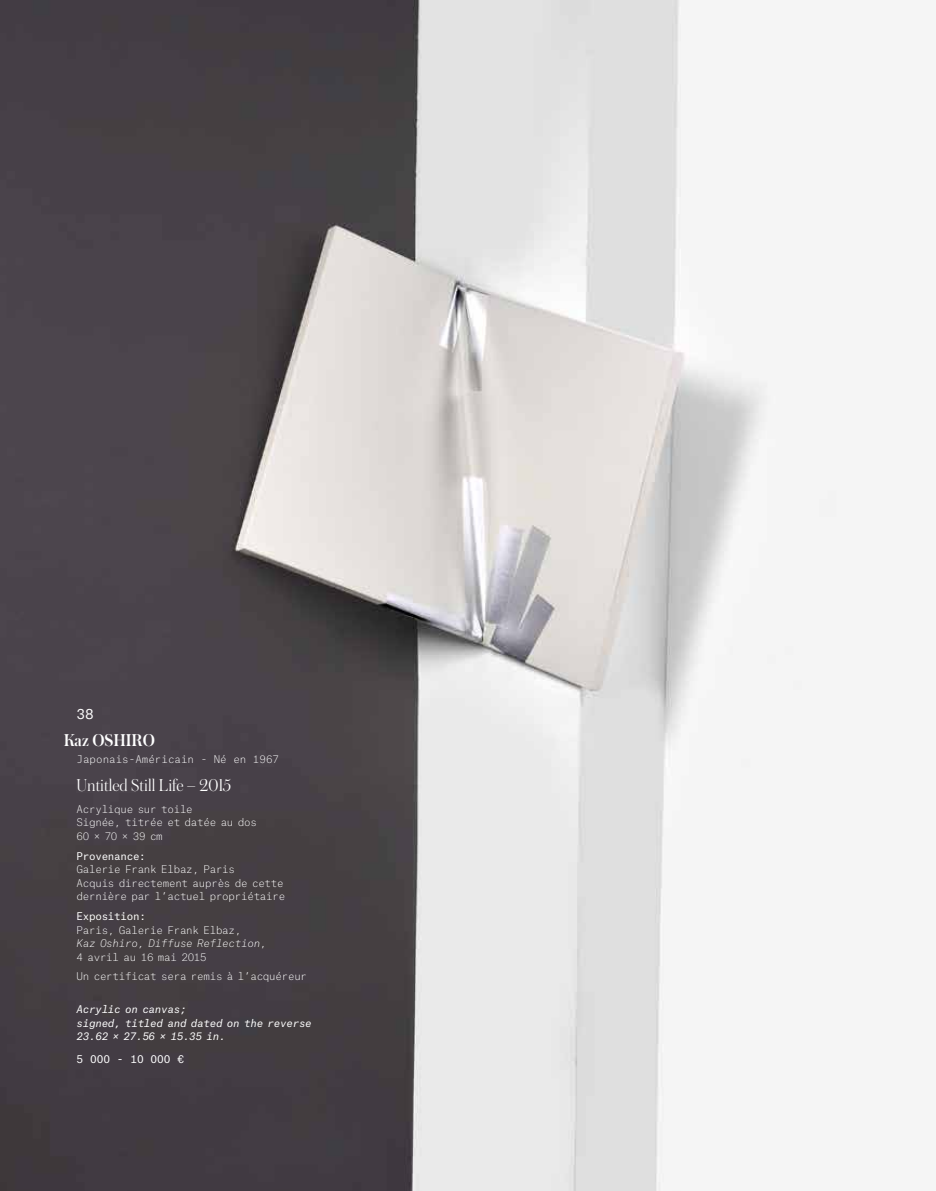
<style>
.page{position:relative;width:936px;height:1191px;background:#fff}
.page>*{position:absolute;margin:0;border:0;box-sizing:border-box;transform-origin:0 0}
.t1{font:300 18px "Austin Artcurial";color:#fff}
.t2{font:500 18px "Austin Artcurial";color:#fff}
.t3{font:13.5px "Atlas Typewriter";color:#fff}
.t4{font:10.5px "Atlas Typewriter";color:#fff}
.t5{font:100 10.2px/13.5px "Atlas Typewriter";letter-spacing:-.025em;color:#fff}
.t6{font:italic 10.2px/13.5px "Atlas Typewriter";letter-spacing:-.025em;color:#fff}
.t7{font:100 10.2px "Atlas Typewriter";color:#fff}
.t8{font:10.2px "Atlas Typewriter";letter-spacing:-.025em;color:#fff}
.s1{font-style:italic}
</style>
<div class="page">
<img style="left:0;top:0;width:837px;height:1191px">
<h2 class="t3" style="left:77px;top:703px;width:19px">38</h2>
<h1 class="t2" style="left:64px;top:727px;width:92px">Kaz OSHIRO</h1>
<p class="t7" style="left:77px;top:750px;width:204px">Japonais-Américain - Né en 1967</p>
<h1 class="t1" style="left:77px;top:773px;width:156px">Untitled Still Life – 2015</h1>
<p class="t5" style="left:77px;top:801px;width:182px">Acrylique sur toile<br>Signée, titrée et datée au dos<br>60 × 70 × 39 cm</p>
<p class="t8" style="left:77px;top:847px;width:71px">Provenance :</p>
<p class="t5" style="left:77px;top:861px;width:210px">Galerie Frank Elbaz, Paris<br>Acquis directement auprès de cette dernière par l’actuel propriétaire</p>
<p class="t8" style="left:77px;top:908px;width:71px">Exposition:</p>
<p class="t5" style="left:77px;top:922px;width:191px">Paris, Galerie Frank Elbaz,<br><span class="s1">Kaz Oshiro, Diffuse Reflection</span>,<br>4 avril au 16 mai 2015</p>
<p class="t5" style="left:77px;top:968px;width:232px">Un certificat sera remis à l’acquéreur</p>
<p class="t6" style="left:77px;top:1001px;width:237px">Acrylic on canvas;<br>signed, titled and dated on the reverse<br>23.62 × 27.56 × 15.35 in.</p>
<p class="t4" style="left:77px;top:1050px;width:109px">5 000 - 10 000 €</p>
</div>
